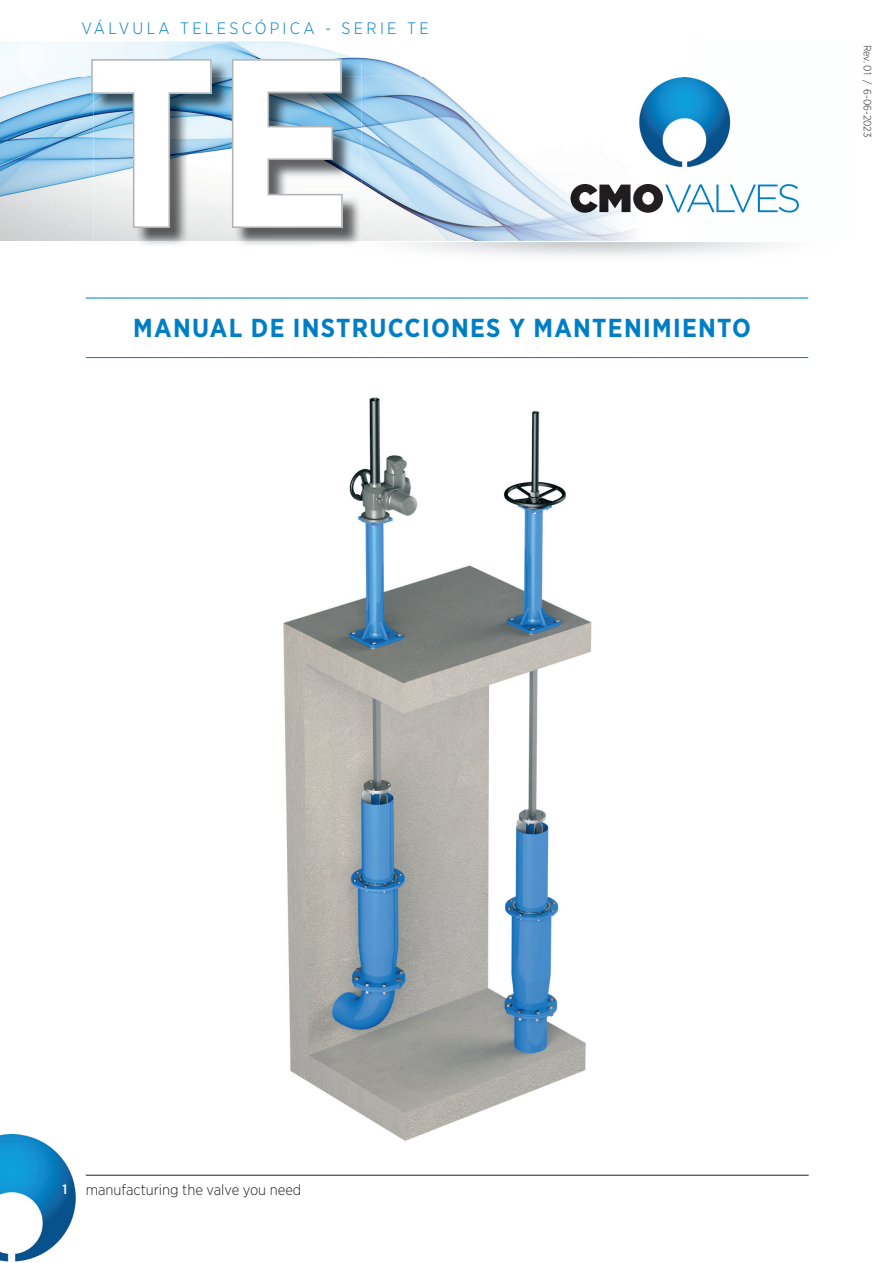
<style>
.page{position:relative;width:893px;height:1263px;background:#fff}
.page>*{position:absolute;margin:0;border:0;box-sizing:border-box;transform-origin:0 0}
.t1{font:700 236.85px "Gotham Narrow";color:#fff}
.t2{font:700 25.95px "Gotham Narrow";letter-spacing:.05em;color:#007ec5}
.t3{font:300 16.5px "Gotham Narrow";letter-spacing:.2em;color:#007ec5}
.t4{font:300 15px "Gotham Narrow";color:#231f20}
.t5{font:300 10.5px "Gotham Narrow";letter-spacing:-.005em;color:#231f20}
.s1{font-weight:500;font-size:13.5px;color:#fff}
</style>
<div class="page">
<img style="left:0;top:1135px;width:76px;height:127px">
<hr style="left:86px;top:1175px;width:723px;height:1px;background:#231f20">
<img style="left:283px;top:397px;width:309px;height:744px">
<hr style="left:86px;top:298px;width:722px;height:1px;background:#007ec5">
<hr style="left:86px;top:357px;width:722px;height:1px;background:#007ec5">
<img style="left:0;top:42px;width:93px;height:199px">
<img style="left:362px;top:77px;width:273px;height:164px">
<img style="left:1px;top:41px;width:420px;height:36px">
<img style="left:93px;top:77px;width:269px;height:168px">
<img style="left:343px;top:61px;width:19px;height:16px">
<img style="left:91px;top:59px;width:252px;height:169px">
<img style="left:634px;top:77px;width:97px;height:93px">
<svg style="left:687px;top:184px;width:112px;height:29px"></svg>
<img style="left:665px;top:185px;width:26px;height:27px">
<img style="left:633px;top:184px;width:30px;height:29px">
<img style="left:570px;top:184px;width:60px;height:29px">
<img style="left:320px;top:242px;width:42px;height:4px">
<p class="t3" style="left:81px;top:18px;width:349px">VÁLVULA TELESCÓPICA - SERIE TE</p>
<h1 class="t1" style="left:86px;top:-9px;width:267px">TE</h1>
<p class="t2" style="left:133px;top:311px;width:619px">MANUAL DE INSTRUCCIONES Y MANTENIMIENTO</p>
<p class="t5" style="left:874px;top:45px;width:94px;rotate:90deg">Rev. 01 / 6-06-2023</p>
<p class="t4" style="left:62px;top:1181px;width:240px"><span class="s1">1</span> manufacturing the valve you need</p>
</div>
